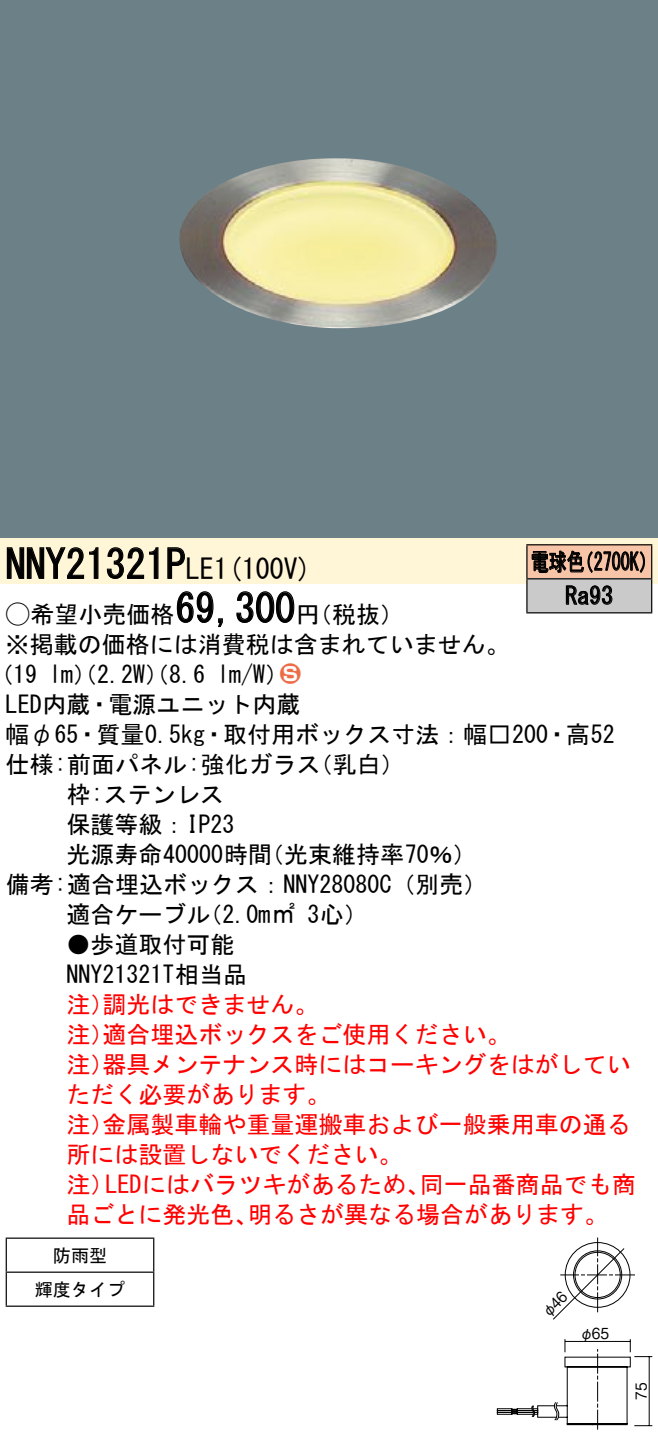
<style>
.page{position:relative;width:658px;height:1441px;background:#fff}
.page>*{position:absolute;margin:0;border:0;box-sizing:border-box;transform-origin:0 0}
.t1{font:40px "MS Gothic";color:#000}
.t2{font:28px "MS Gothic";color:#000}
.t3{font:24px/30.4px "MS Gothic";color:#000}
.t4{font:24px/30px "MS Gothic";color:#f00}
.t5{font:24px/34px "MS Gothic";color:#000;scale:.75 1}
.t6{font:24px "Ford Classification 1";color:#ed6d48}
.t7{font:18px/34px "MS Gothic";color:#000;text-align:center}
.t8{font:15.2px "Gothic BBB Pro Medium 90 pv RKSJ H";color:#000;scale:.9 1}
.s1{font-size:40px}
.s2{font-family:"Ford Classification 1"}
.s3{color:#fff}
</style>
<div class="page">
<div style="left:0;top:0;width:658px;height:539px;background:#6c8087"></div>
<img style="left:179px;top:158px;width:318px;height:170px">
<div style="left:0;top:539px;width:658px;height:45px;background:#fff5d7"></div>
<svg style="left:6px;top:547px;width:93px;height:32px"></svg>
<svg style="left:106px;top:547px;width:53px;height:32px"></svg>
<svg style="left:167px;top:547px;width:18px;height:32px"></svg>
<svg style="left:176px;top:591px;width:47px;height:37px"></svg>
<svg style="left:236px;top:591px;width:59px;height:32px"></svg>
<hr style="left:6px;top:1237px;width:148px;height:2px;background:#000">
<hr style="left:6px;top:1239px;width:1px;height:33px;background:#000">
<hr style="left:153px;top:1239px;width:1px;height:33px;background:#000">
<hr style="left:6px;top:1271px;width:148px;height:2px;background:#000">
<hr style="left:6px;top:1273px;width:1px;height:33px;background:#000">
<hr style="left:153px;top:1273px;width:1px;height:33px;background:#000">
<hr style="left:6px;top:1305px;width:148px;height:2px;background:#000">
<div style="left:527px;top:545px;width:124px;height:34px;background:#f7c4a7"></div>
<div style="left:527px;top:579px;width:124px;height:34px;background:#cacaca"></div>
<hr style="left:526px;top:544px;width:126px;height:1px;background:#000">
<hr style="left:526px;top:545px;width:1px;height:33px;background:#000">
<hr style="left:651px;top:545px;width:1px;height:33px;background:#000">
<hr style="left:526px;top:578px;width:126px;height:2px;background:#000">
<hr style="left:526px;top:579px;width:1px;height:33px;background:#000">
<hr style="left:651px;top:579px;width:1px;height:33px;background:#000">
<hr style="left:526px;top:612px;width:126px;height:2px;background:#000">
<svg style="left:531px;top:550px;width:114px;height:23px"></svg>
<svg style="left:565px;top:585px;width:47px;height:20px"></svg>
<div style="left:517px;top:1410px;width:21px;height:3px;border:1px solid #000"></div>
<div style="left:517px;top:1412px;width:21px;height:3px;border:1px solid #000"></div>
<div style="left:497px;top:1410px;width:15px;height:3px;border:1px solid #000"></div>
<div style="left:497px;top:1412px;width:15px;height:3px;border:1px solid #000"></div>
<svg style="left:511px;top:1409px;width:6px;height:5px"></svg>
<svg style="left:531px;top:1238px;width:121px;height:192px"></svg>
<h1 class="t1" style="left:6px;top:544px;width:162px">NNY21321</h1>
<p class="t2" style="left:166px;top:555px;width:147px"><span class="s1">P</span>LE (1 100 (V</p>
<p class="t5" style="left:565px;top:545px;width:65px;text-indent:-34px">電球色<br>Ra93</p>
<p class="t5" style="left:575px;top:545px;width:109px">（2700 (K</p>
<h1 class="t1" style="left:175px;top:588px;width:121px">69,300</h1>
<p class="t3" style="left:6px;top:599px;width:505px"><span class="s2">A</span>希望小売価格<br>※掲載の価格には消費税は含まれていません。</p>
<p class="t6" style="left:280px;top:661px;width:22px">2<span class="s3">3</span></p>
<p class="t3" style="left:296px;top:599px;width:109px">（円税抜(</p>
<p class="t3" style="left:217px;top:659px;width:73px">l m (W/</p>
<p class="t3" style="left:-11px;top:659px;width:49px">（19</p>
<p class="t3" style="left:6px;top:689px;width:296px">LED内蔵・電源ユニット内蔵</p>
<p class="t3" style="left:6px;top:719px;width:610px">幅φ65・質量0.5kg・取付用ボックス寸法：幅□200・高52</p>
<p class="t3" style="left:309px;top:749px;width:97px">（乳白(</p>
<p class="t3" style="left:49px;top:659px;width:158px">lm）（2.2 ）（W 8.6</p>
<p class="t3" style="left:6px;top:749px;width:316px">仕様:前面パネル:強化ガラス</p>
<p class="t3" style="left:66px;top:779px;width:159px">枠:ステンレス</p>
<p class="t3" style="left:66px;top:809px;width:169px">保護等級：IP23</p>
<p class="t3" style="left:260px;top:839px;width:218px">（光束維持率70％(</p>
<p class="t3" style="left:66px;top:839px;width:207px">光源寿命40000時間</p>
<p class="t3" style="left:6px;top:869px;width:483px">備考:適合埋込ボックス：NNY28080 （C 別売(</p>
<p class="t3" style="left:307px;top:899px;width:62px">心3 (</p>
<p class="t3" style="left:66px;top:899px;width:145px">適合ケーブル</p>
<p class="t3" style="left:66px;top:929px;width:182px">●歩道取付可能<br>NNY21321T相当品</p>
<p class="t4" style="left:102px;top:989px;width:217px">調光はできません。</p>
<p class="t3" style="left:198px;top:899px;width:98px">（2.0m㎡</p>
<p class="t4" style="left:102px;top:989px;width:409px;text-indent:-36px">注）<br>適合埋込ボックスをご使用ください。</p>
<p class="t4" style="left:102px;top:1019px;width:529px;text-indent:-36px">注）<br>器具メンテナンス時にはコーキングをはがしてい</p>
<p class="t4" style="left:66px;top:1049px;width:49px">注）</p>
<p class="t4" style="left:66px;top:1079px;width:265px">ただく必要があります。</p>
<p class="t4" style="left:102px;top:1109px;width:529px">金属製車輪や重量運搬車および一般乗用車の通る</p>
<p class="t4" style="left:66px;top:1109px;width:337px">注）<br>所には設置しないでください。</p>
<p class="t4" style="left:66px;top:1169px;width:49px">注）</p>
<p class="t4" style="left:105px;top:1169px;width:326px">LEDにはバラツキがあるため、</p>
<p class="t4" style="left:420px;top:1169px;width:217px">同一品番商品でも商</p>
<p class="t4" style="left:66px;top:1199px;width:193px">品ごとに発光色、</p>
<p class="t7" style="left:35px;top:1238px;width:91px">防雨型<br>輝度タイプ</p>
<p class="t4" style="left:248px;top:1199px;width:362px">明るさが異なる場合があります。</p>
<p class="t8" style="left:580px;top:1321px;width:34px">φ65</p>
<p class="t8" style="left:629px;top:1400px;width:21px;rotate:-90deg">75</p>
</div>
